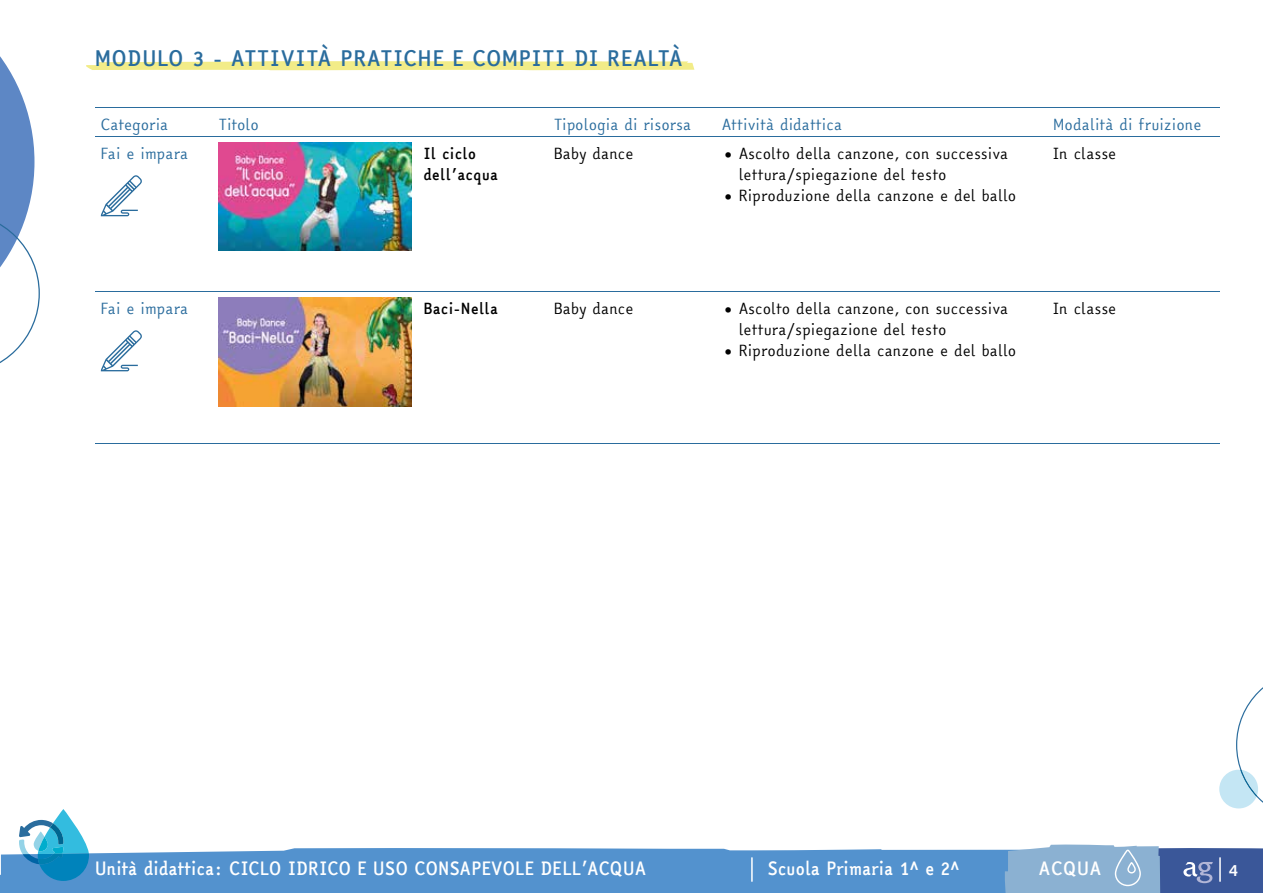
<style>
.page{position:relative;width:1263px;height:893px;background:#fff}
.page>*{position:absolute;margin:0;border:0;box-sizing:border-box;transform-origin:0 0}
.t1{font:700 21px "Easy Reading PRO";letter-spacing:.015em;color:#2a6c9d}
.t2{font:700 18px "Easy Reading PRO";letter-spacing:-.015em;color:#fff;scale:.96 1}
.t3{font:700 18px "Easy Reading PRO";letter-spacing:-.015em;color:#fff}
.t4{font:15px/21px "Easy Reading PRO";color:#000}
.t5{font:15px "Easy Reading PRO";color:#2a6c9d}
.t6{font:700 15px/21px "Easy Reading PRO";color:#000}
</style>
<div class="page">
<div style="left:0;top:848px;width:1005px;height:45px;background:#5392ce"></div>
<svg style="left:86px;top:61px;width:608px;height:9px;background:#f2ed90"></svg>
<hr style="left:95px;top:107px;width:118px;height:1px;background:#2a6c9d">
<hr style="left:213px;top:107px;width:204px;height:1px;background:#2a6c9d">
<hr style="left:417px;top:107px;width:131px;height:1px;background:#2a6c9d">
<hr style="left:548px;top:107px;width:168px;height:1px;background:#2a6c9d">
<hr style="left:716px;top:107px;width:331px;height:1px;background:#2a6c9d">
<hr style="left:1047px;top:107px;width:173px;height:1px;background:#2a6c9d">
<hr style="left:95px;top:136px;width:118px;height:1px;background:#2a6c9d">
<hr style="left:213px;top:136px;width:204px;height:1px;background:#2a6c9d">
<hr style="left:417px;top:136px;width:131px;height:1px;background:#2a6c9d">
<hr style="left:548px;top:136px;width:168px;height:1px;background:#2a6c9d">
<hr style="left:716px;top:136px;width:331px;height:1px;background:#2a6c9d">
<hr style="left:1047px;top:136px;width:173px;height:1px;background:#2a6c9d">
<hr style="left:95px;top:291px;width:118px;height:1px;background:#2a6c9d">
<hr style="left:213px;top:291px;width:204px;height:1px;background:#2a6c9d">
<hr style="left:417px;top:291px;width:131px;height:1px;background:#2a6c9d">
<hr style="left:548px;top:291px;width:168px;height:1px;background:#2a6c9d">
<hr style="left:716px;top:291px;width:331px;height:1px;background:#2a6c9d">
<hr style="left:1047px;top:291px;width:173px;height:1px;background:#2a6c9d">
<hr style="left:95px;top:444px;width:118px;height:1px;background:#2a6c9d">
<hr style="left:213px;top:444px;width:204px;height:1px;background:#2a6c9d">
<hr style="left:417px;top:444px;width:131px;height:1px;background:#2a6c9d">
<hr style="left:548px;top:444px;width:168px;height:1px;background:#2a6c9d">
<hr style="left:716px;top:444px;width:331px;height:1px;background:#2a6c9d">
<hr style="left:1047px;top:444px;width:173px;height:1px;background:#2a6c9d">
<svg style="left:101px;top:175px;width:41px;height:41px"></svg>
<img style="left:219px;top:142px;width:193px;height:109px">
<svg style="left:101px;top:330px;width:41px;height:41px"></svg>
<img style="left:219px;top:297px;width:193px;height:109px">
<hr style="left:751px;top:857px;width:2px;height:25px;background:#fff">
<svg style="left:0;top:56px;width:40px;height:307px"></svg>
<svg style="left:1219px;top:687px;width:44px;height:122px"></svg>
<svg style="left:19px;top:809px;width:70px;height:72px"></svg>
<svg style="left:1005px;top:844px;width:258px;height:49px;background:#7998c2"></svg>
<h1 class="t1" style="left:94px;top:42px;width:590px">MODULO 3 - ATTIVITÀ PRATICHE E COMPITI DI REALTÀ</h1>
<p class="t5" style="left:101px;top:113px;width:69px">Categoria</p>
<p class="t5" style="left:219px;top:113px;width:42px">Titolo</p>
<p class="t5" style="left:554px;top:113px;width:139px">Tipologia di risorsa</p>
<p class="t5" style="left:722px;top:113px;width:122px">Attività didattica</p>
<p class="t5" style="left:1053px;top:113px;width:150px">Modalità di fruizione</p>
<p class="t5" style="left:101px;top:142px;width:89px">Fai e impara</p>
<p class="t6" style="left:423px;top:143px;width:76px">Il ciclo dell’acqua</p>
<p class="t4" style="left:554px;top:143px;width:81px">Baby dance</p>
<p class="t4" style="left:739px;top:143px;width:271px;text-indent:-17px">• Ascolto della canzone, con successiva lettura/spiegazione del testo</p>
<p class="t4" style="left:722px;top:185px;width:296px">• Riproduzione della canzone e del ballo</p>
<p class="t4" style="left:1053px;top:143px;width:65px">In classe</p>
<p class="t5" style="left:101px;top:297px;width:89px">Fai e impara</p>
<p class="t6" style="left:423px;top:298px;width:76px">Baci-Nella</p>
<p class="t4" style="left:554px;top:298px;width:81px">Baby dance</p>
<p class="t4" style="left:739px;top:298px;width:271px;text-indent:-17px">• Ascolto della canzone, con successiva lettura/spiegazione del testo</p>
<p class="t4" style="left:722px;top:340px;width:296px">• Riproduzione della canzone e del ballo</p>
<p class="t4" style="left:1053px;top:298px;width:65px">In classe</p>
<p class="t2" style="left:95px;top:854px;width:576px">Unità didattica: CICLO IDRICO E USO CONSAPEVOLE DELL’ACQUA</p>
<p class="t2" style="left:767px;top:854px;width:202px">Scuola Primaria 1^ e 2^</p>
<p class="t3" style="left:1038px;top:854px;width:65px">ACQUA</p>
</div>
